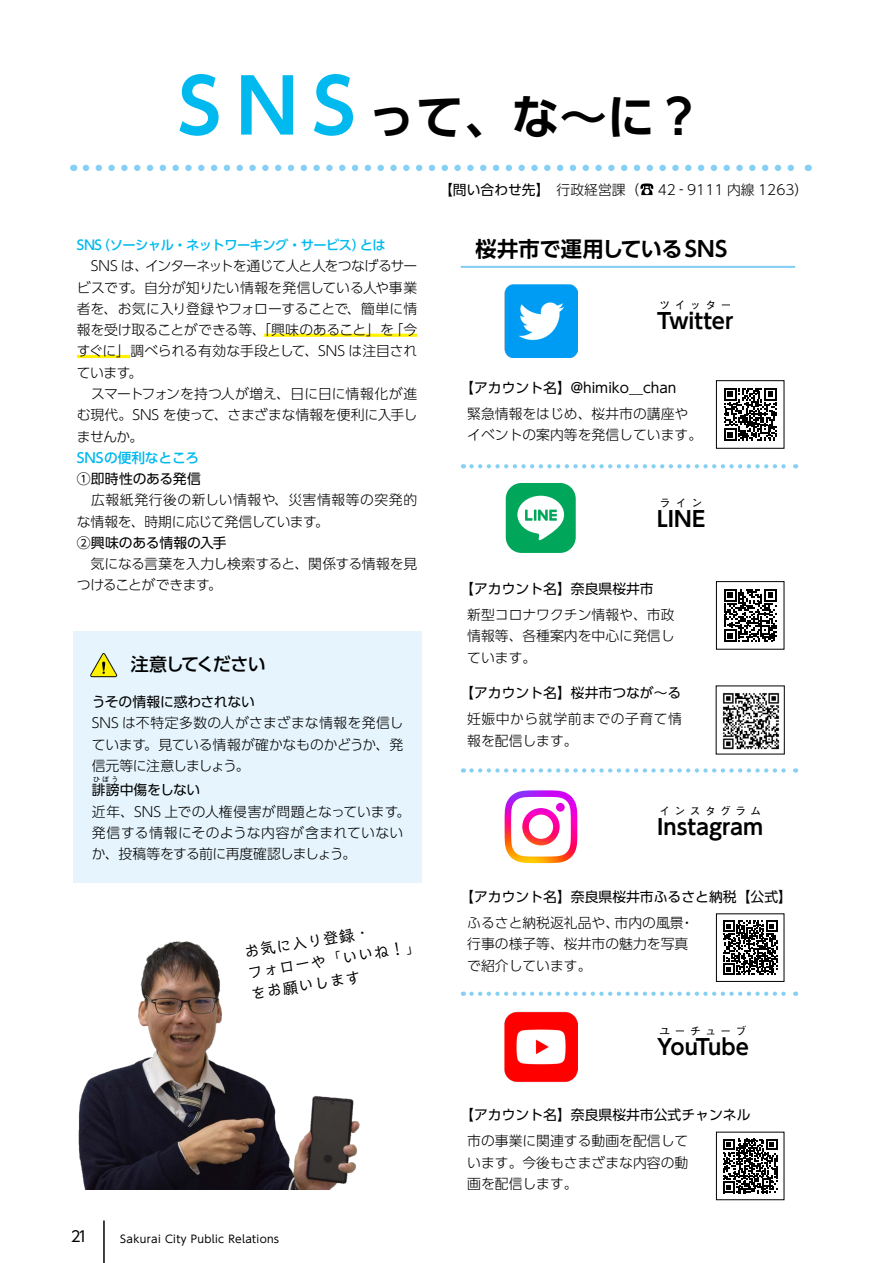
<style>
.page{position:relative;width:893px;height:1263px;background:#fff}
.page>*{position:absolute;margin:0;border:0;box-sizing:border-box;transform-origin:0 0}
.t1{font:700 47.85px "UD Shin Go Pro De";color:#000}
.t2{font:700 21.3px "UD Shin Go Pro De";color:#000}
.t3{font:700 21.3px "UD Shin Go Pro De";letter-spacing:-.045em;color:#000}
.t4{font:500 18px "UD Shin Go Pro";letter-spacing:-.075em;color:#000}
.t5{font:15.9px/21.3px "Talking Std";color:#000}
.t6{font:14.85px "UD Shin Go Pro";color:#000}
.t7{font:300 13.8px/21.3px "UD Shin Go Pro";color:#000}
.t8{font:13.8px "UD Shin Go Pro";color:#000}
.t9{font:300 13.8px/21.3px "UD Shin Go Pro";letter-spacing:.02em;color:#000}
.t10{font:300 13.8px/21.3px "UD Shin Go Pro";letter-spacing:-.02em;color:#000}
.t11{font:300 13.8px/21.3px "UD Shin Go Pro";letter-spacing:.04em;color:#000}
.t12{font:500 13.65px "UD Shin Go Pro";letter-spacing:-.01em;color:#00baef}
.t13{font:500 13.2px "UD Shin Go Pro";letter-spacing:-.04em;color:#00baef}
.t14{font:10.65px "UD Shin Go Pro";letter-spacing:.03em;color:#000}
.t15{font:700 10.65px "UD Shin Go Pro De";letter-spacing:.435em;color:#000}
.t16{font:6.9px "UD Shin Go Pro";color:#000}
.t17{font:6.45px "LINE Seed";color:#231815}
.s1{font-size:74.4px;color:#00baef}
.s2{font-weight:300}
</style>
<div class="page">
<hr style="left:103px;top:1220px;width:2px;height:43px;background:#000">
<svg style="left:86px;top:165px;width:708px;height:6px"></svg>
<svg style="left:640px;top:183px;width:13px;height:12px"></svg>
<hr style="left:264px;top:334px;width:153px;height:3px;background:#fff100">
<hr style="left:77px;top:355px;width:53px;height:3px;background:#fff100">
<svg style="left:471px;top:464px;width:325px;height:4px"></svg>
<div style="left:74px;top:632px;width:348px;height:251px;background:#e6f5fd"></div>
<img style="left:90px;top:653px;width:28px;height:25px">
<svg style="left:505px;top:483px;width:71px;height:70px"></svg>
<div style="left:506px;top:483px;width:70px;height:70px;background:#00a75b;border-radius:16px"></div>
<svg style="left:517px;top:496px;width:47px;height:45px"></svg>
<svg style="left:724px;top:589px;width:53px;height:53px"></svg>
<div style="left:716px;top:581px;width:68px;height:68px;border:1px solid #000"></div>
<img style="left:505px;top:284px;width:72px;height:73px">
<svg style="left:724px;top:388px;width:53px;height:53px"></svg>
<div style="left:716px;top:380px;width:68px;height:68px;border:1px solid #000"></div>
<img style="left:505px;top:790px;width:72px;height:73px">
<svg style="left:723px;top:920px;width:54px;height:55px"></svg>
<div style="left:716px;top:913px;width:68px;height:69px;border:1px solid #000"></div>
<img style="left:505px;top:1011px;width:72px;height:72px">
<svg style="left:723px;top:1139px;width:54px;height:54px"></svg>
<img style="left:78px;top:941px;width:282px;height:248px">
<img style="left:722px;top:693px;width:58px;height:57px">
<hr style="left:462px;top:266px;width:332px;height:2px;background:#85d0f4">
<svg style="left:471px;top:768px;width:325px;height:5px"></svg>
<svg style="left:471px;top:991px;width:325px;height:5px"></svg>
<h1 class="t1" style="left:178px;top:78px;width:526px"><span class="s1">SNS</span> って、な～に？</h1>
<p class="t13" style="left:77px;top:234px;width:310px">SNS（ソーシャル・ネットワーキング・サービス）とは</p>
<p class="t7" style="left:77px;top:255px;width:342px">　SNS は、インターネットを通じて人と人をつなげるサービスです。自分が知りたい情報を発信している人や事業者を、お気に入り登録やフォローすることで、簡単に情報を受け取ることができる等、「興味のあること」を「今すぐに」調べられる有効な手段として、SNS は注目されています。<br>　スマートフォンを持つ人が増え、日に日に情報化が進む現代。SNS を使って、さまざまな情報を便利に入手しませんか。</p>
<p class="t12" style="left:77px;top:446px;width:124px">SNSの便利なところ</p>
<p class="t8" style="left:77px;top:468px;width:125px">①即時性のある発信</p>
<p class="t9" style="left:77px;top:489px;width:342px">　広報紙発行後の新しい情報や、災害情報等の突発的な情報を、時期に応じて発信しています。</p>
<p class="t8" style="left:77px;top:531px;width:151px">②興味のある情報の入手</p>
<p class="t10" style="left:77px;top:553px;width:342px">　気になる言葉を入力し検索すると、関係する情報を見つけることができます。</p>
<p class="t17" style="left:348px;top:412px;width:21px">CMYK</p>
<h3 class="t4" style="left:131px;top:650px;width:137px">注意してください</h3>
<p class="t8" style="left:92px;top:691px;width:164px">うその情報に惑わされない</p>
<p class="t7" style="left:92px;top:712px;width:313px;text-align:justify">SNS は不特定多数の人がさまざまな情報を発信しています。見ている情報が確かなものかどうか、発信元等に注意しましょう。</p>
<p class="t8" style="left:92px;top:779px;width:110px">誹謗中傷をしない</p>
<p class="t16" style="left:93px;top:774px;width:27px">ひぼう</p>
<p class="t7" style="left:92px;top:800px;width:320px">近年、SNS 上での人権侵害が問題となっています。発信する情報にそのような内容が含まれていないか、投稿等をする前に再度確認しましょう。</p>
<p class="t5" style="left:242px;top:940px;width:177px;rotate:-9deg">お気に入り登録・<br>フォローや「いいね！」をお願いします</p>
<p class="t6" style="left:71px;top:1224px;width:19px">21</p>
<p class="t14" style="left:120px;top:1230px;width:161px">Sakurai City Public Relations</p>
<p class="t8" style="left:439px;top:178px;width:202px">【問い合わせ先】<span class="s2">　行政経営課（</span></p>
<p class="t7" style="left:658px;top:178px;width:152px">42‐9111 内線 1263）</p>
<h2 class="t2" style="left:476px;top:231px;width:253px">桜井市で運用しているSNS</h2>
<p class="t15" style="left:660px;top:296px;width:73px">ツイッター</p>
<h2 class="t2" style="left:657px;top:303px;width:78px">Twitter</h2>
<p class="t8" style="left:460px;top:376px;width:218px">【アカウント名】@himiko__chan</p>
<p class="t7" style="left:467px;top:403px;width:236px">緊急情報をはじめ、桜井市の講座やイベントの案内等を発信しています。</p>
<p class="t15" style="left:660px;top:494px;width:44px">ライン</p>
<h2 class="t2" style="left:657px;top:501px;width:49px">LINE</h2>
<p class="t8" style="left:460px;top:577px;width:195px">【アカウント名】奈良県桜井市</p>
<p class="t7" style="left:467px;top:604px;width:209px;text-align:justify">新型コロナワクチン情報や、市政情報等、各種案内を中心に発信しています。</p>
<p class="t8" style="left:460px;top:681px;width:223px">【アカウント名】桜井市つなが～る</p>
<p class="t11" style="left:467px;top:708px;width:216px">妊娠中から就学前までの子育て情報を配信します。</p>
<p class="t15" style="left:659px;top:802px;width:103px">インスタグラム</p>
<h2 class="t2" style="left:657px;top:809px;width:108px">Instagram</h2>
<p class="t8" style="left:460px;top:885px;width:333px">【アカウント名】奈良県桜井市ふるさと納税【公式】</p>
<p class="t7" style="left:467px;top:912px;width:228px">ふるさと納税返礼品や、市内の風景・行事の様子等、桜井市の魅力を写真で紹介しています。</p>
<p class="t15" style="left:660px;top:1022px;width:88px">ユーチューブ</p>
<h2 class="t3" style="left:657px;top:1029px;width:93px">YouTube</h2>
<p class="t8" style="left:460px;top:1103px;width:292px">【アカウント名】奈良県桜井市公式チャンネル</p>
<p class="t7" style="left:467px;top:1130px;width:223px;text-align:justify">市の事業に関連する動画を配信しています。今後もさまざまな内容の動画を配信します。</p>
</div>
